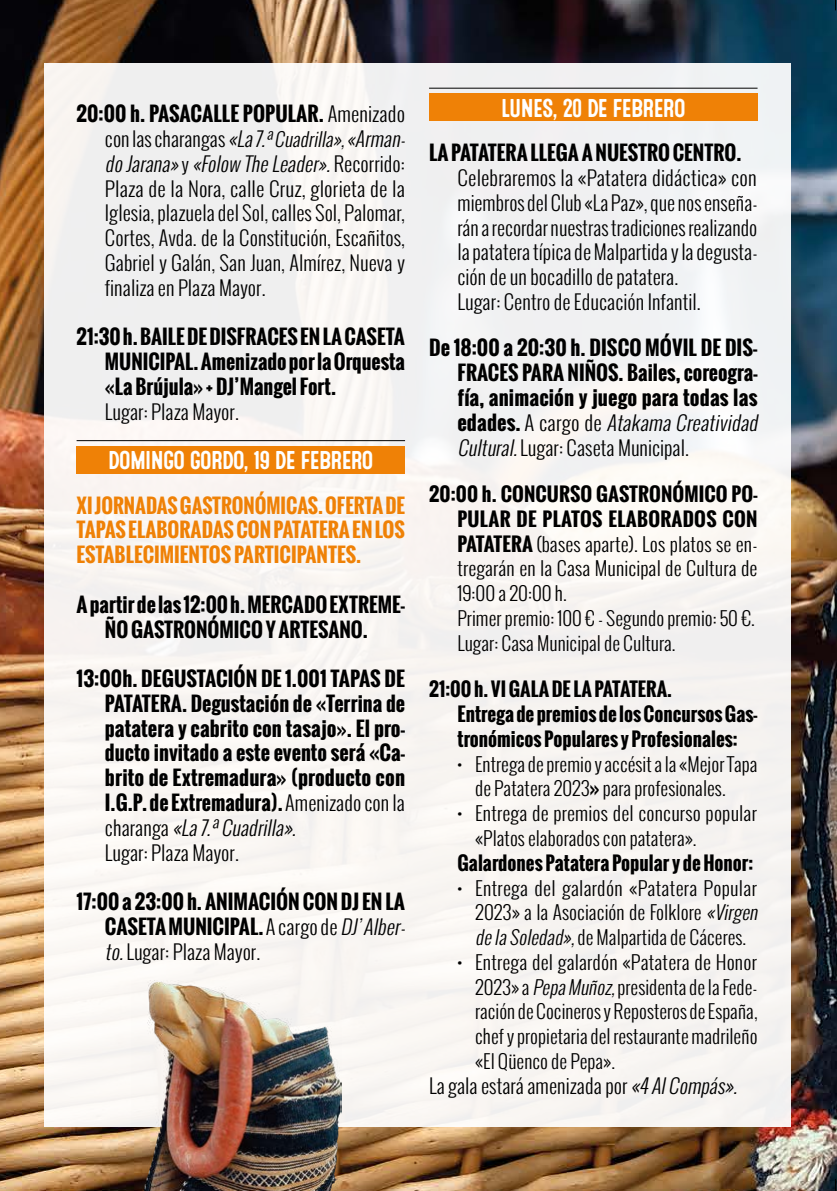
<style>
.page{position:relative;width:837px;height:1191px;background:#fff}
.page>*{position:absolute;margin:0;border:0;box-sizing:border-box;transform-origin:0 0}
.t1{font:25.8px "Microbrew Soft One";letter-spacing:-.05em;color:#fff}
.t2{font:700 19.8px/24.8px "Oswald";color:#000}
.t3{font:300 19.8px/24.8px "Oswald";color:#000}
.t4{font:700 19.8px/24.8px "Oswald";color:#ef8106;text-align:justify}
.t5{font:300 18.8px/24.8px "Oswald";color:#000;scale:1.04 1}
.t6{font:700 18.8px/24.8px "Oswald";color:#000}
.t7{font:300 18.8px/24.8px "Oswald";color:#000}
.s1{font-weight:700}
.s2{font-style:italic}
.s3{font-style:italic;font-size:18.8px}
.s4{font-size:18.8px}
.s5{font-weight:300}
.s6{font-weight:300;font-style:italic}
</style>
<div class="page">
<img style="left:0;top:0;width:836px;height:1191px">
<svg style="left:834px;top:1179px;width:1px;height:12px"></svg>
<div style="left:44px;top:64px;width:745px;height:1062px;background:#f6f3f1"></div>
<div style="left:77px;top:445px;width:328px;height:28px;background:#ef8106"></div>
<hr style="left:77px;top:440px;width:328px;height:1px;background:#000">
<div style="left:429px;top:93px;width:328px;height:28px;background:#ef8106"></div>
<hr style="left:429px;top:88px;width:328px;height:1px;background:#000">
<img style="left:132px;top:980px;width:209px;height:211px">
<p class="t3" style="left:105px;top:102px;width:306px;text-indent:-28px"><span class="s1">20:00 h. PASACALLE POPULAR.</span> Amenizado c o n l a s c h a r a n ga s <span class="s2">«La7.</span><span class="s3">ªCuadrilla»,«</span><span class="s2">Arman&shy;doJarana</span><span class="s3">»</span><span class="s4">y</span> <span class="s3">«</span><span class="s2">Folow TheLeader</span><span class="s3">»</span><span class="s2">.</span>R e c o r r i d o :<br>Plaza de la Nora, calle Cruz, glorieta de la Iglesia, plazuela del Sol, calles Sol, Palomar, Cortes, Avda. de la Constitución, Escañitos, Gabriel y Galán, San Juan, Almírez, Nueva y finaliza en Plaza Mayor.</p>
<p class="t2" style="left:105px;top:324px;width:301px;text-indent:-28px">21:30 h. BAILE DE DISFRACES EN LA CASETA<br>MUNICIPAL. Amenizado por la Orquesta <span class="s4">«</span>La Brújula<span class="s4">»</span> + DJ’Mangel Fort.<br><span class="s5">Lugar: Plaza Mayor.</span></p>
<h1 class="t1" style="left:108px;top:445px;width:267px">DOMINGO GORDO, 19 DE FEBRERO</h1>
<p class="t4" style="left:77px;top:493px;width:330px">XI JORNADAS GASTRONÓMICAS. OFERTA DE TAPAS ELABORADAS CON PATATERA EN LOS ESTABLECIMIENTOS PARTICIPANTES.</p>
<p class="t2" style="left:77px;top:592px;width:330px;text-align:center">A partir de las 12:00 h. MERCADO EXTREME-<br>ÑO GASTRONÓMICO Y ARTESANO.</p>
<p class="t2" style="left:105px;top:666px;width:301px;text-indent:-28px">13:00h. DEGUSTACIÓN DE 1.001 TAPAS DE PATATERA. Degustación de «Terrina de patatera y cabrito con tasajo<span class="s4">»</span>. El pro&shy;ducto invitado a este evento será «Ca&shy;brito de Extremadura<span class="s4">»</span> (producto con I.G.P. de Extremadura). <span class="s5">Amenizado con la c h a r a n g a</span> <span class="s6">«La7.ªCuadrilla».<br></span><span class="s5">Lugar: Plaza Mayor.</span></p>
<p class="t2" style="left:105px;top:889px;width:306px;text-indent:-28px">17:00 a 23:00 h. ANIMACIÓN CON DJ EN LA<br>CASETA MUNICIPAL. <span class="s5">A cargo de</span> <span class="s6">DJ’Alber&shy;to.</span><span class="s5">Lugar: Plaza Mayor.</span></p>
<h1 class="t1" style="left:500px;top:93px;width:186px">LUNES, 20 DE FEBRERO</h1>
<p class="t2" style="left:429px;top:140px;width:314px">LA PATATERA LLEGA A NUESTRO CENTRO.</p>
<p class="t3" style="left:457px;top:165px;width:301px">Celebraremos la «Patatera didáctica» con miembros del Club «La Paz», que nos enseña&shy;rán a recordar nuestras tradiciones realizando la patatera típica de Malpartida y la degusta&shy;ción de un bocadillo de patatera.<br>Lugar: Centro de Educación Infantil.</p>
<p class="t2" style="left:457px;top:335px;width:306px;text-indent:-28px">De 18:00 a 20:30 h. DISCO MÓVIL DE DIS-FRACES PARA NIÑOS. Bailes, coreogra&shy;fía, animación y juego para todas las e d a d e s . <span class="s5">A c a r g o d e</span> <span class="s6">AtakamaCreatividad Cultural.</span><span class="s5">Lugar: Caseta Municipal.</span></p>
<p class="t5" style="left:457px;top:482px;width:290px;text-indent:-28px"><span class="s1">20:00 h. CONCURSO GASTRONÓMICO PO-PULAR DE PLATOS ELABORADOS CON PATATERA</span> (bases aparte). Los platos se en&shy;tregarán en la Casa Municipal de Cultura de 19:00 a 20:00 h.<br>Primer premio: 100 € - Segundo premio: 50 €.<br>Lugar: Casa Municipal de Cultura.</p>
<p class="t6" style="left:457px;top:677px;width:301px;text-indent:-28px">21:00 h. VI GALA DE LA PATATERA.<br>Entrega de premios de los Concursos Gas&shy;tronómicos Populares y Profesionales:</p>
<p class="t7" style="left:475px;top:751px;width:284px;text-indent:-18px">• Entrega de premio y accésit a la «Mejor Tapa de Patatera 2023<span class="s1">»</span> para profesionales.</p>
<p class="t5" style="left:475px;top:801px;width:272px;text-indent:-18px">• Entrega de premios del concurso popular «Platos elaborados con patatera».</p>
<p class="t6" style="left:457px;top:850px;width:297px">Galardones Patatera Popular y de Honor:</p>
<p class="t5" style="left:475px;top:875px;width:277px;text-indent:-18px">• Entrega del galardón «Patatera Popular<br>2023» a la Asociación de Folklore <span class="s2">«Virgen delaSoledad»,</span>de Malpartida de Cáceres.</p>
<p class="t5" style="left:475px;top:949px;width:273px;text-align:justify;text-indent:-18px">• Entrega del galardón «Patatera de Honor 2023» a <span class="s2">PepaMuñoz,</span>presidenta de la Fede&shy;ración de Cocineros y Reposteros de España, chef y propietaria del restaurante madrileño «El Qüenco de Pepa».</p>
<p class="t3" style="left:429px;top:1073px;width:314px">La gala estará amenizada por <span class="s2">«4AlCompás».</span></p>
</div>
